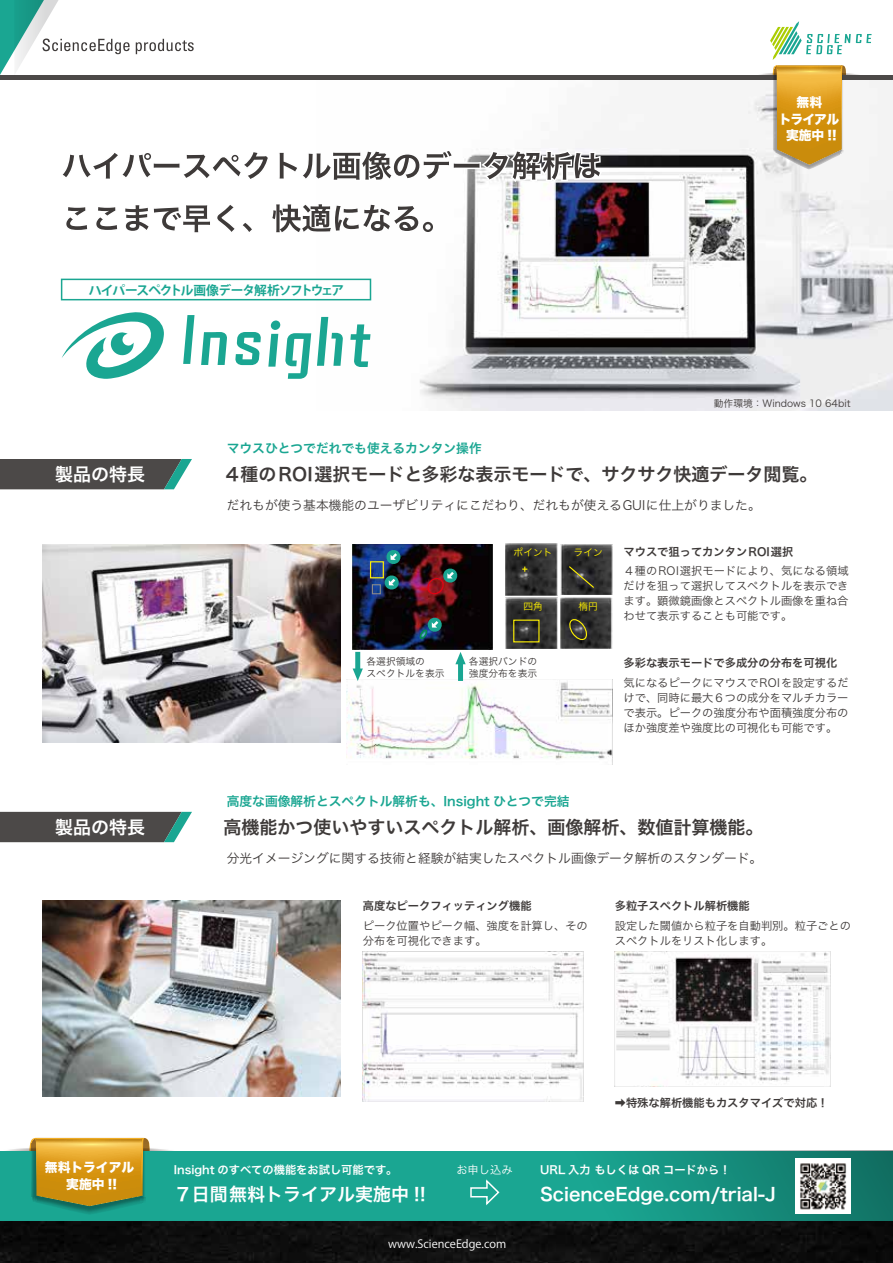
<style>
.page{position:relative;width:893px;height:1263px;background:#fff}
.page>*{position:absolute;margin:0;border:0;box-sizing:border-box;transform-origin:0 0}
.t1{font:18px "Hiragino Sans W6";color:#3e3a39}
.t2{font:18px "Hiragino Sans W6";color:#fff}
.t3{font:12.75px "Hiragino Sans W3";color:#3e3a39}
.t4{font:12.75px "Hiragino Sans W6";color:#1aa692}
.t5{font:700 12.75px "Koz Go Pro";letter-spacing:-.08em;color:#1aa692}
.t6{font:12.75px/16.5px "Hiragino Sans W8";letter-spacing:-.045em;color:#fff;text-align:center}
.t7{font:12.75px "Hiragino Sans W8";color:#fff}
.t8{font:11.25px/15px "Hiragino Sans W3";color:#3e3a39}
.t9{font:11.25px "Hiragino Sans W6";color:#3e3a39}
.t10{font:11.25px "Hiragino Sans W6";color:#fff}
.t11{font:11.25px "Koz Go Pr 6 N";color:#fff}
.t12{font:11.25px "Hiragino Sans W3";color:#fff}
.t13{font:9.75px/12px "Hiragino Sans W3";color:#3e3a39}
.t14{font:9.75px "Hiragino Sans W3";color:#fff100}
</style>
<div class="page">
<img style="left:316px;top:79px;width:577px;height:332px">
<img style="left:0;top:1220px;width:893px;height:43px">
<img style="left:346px;top:681px;width:266px;height:79px">
<svg style="left:0;top:812px;width:192px;height:30px;background:#515654"></svg>
<img style="left:506px;top:544px;width:51px;height:51px">
<img style="left:561px;top:545px;width:51px;height:50px">
<svg style="left:568px;top:565px;width:27px;height:24px"></svg>
<svg style="left:522px;top:567px;width:5px;height:5px"></svg>
<img style="left:506px;top:597px;width:51px;height:52px">
<img style="left:561px;top:597px;width:51px;height:52px">
<div style="left:513px;top:620px;width:26px;height:22px;border:1px solid #fff100"></div>
<svg style="left:568px;top:617px;width:19px;height:25px"></svg>
<img style="left:42px;top:544px;width:298px;height:198px">
<img style="left:362px;top:951px;width:221px;height:151px">
<img style="left:615px;top:951px;width:216px;height:135px">
<svg style="left:0;top:459px;width:192px;height:30px;background:#515654"></svg>
<svg style="left:0;top:1151px;width:893px;height:69px;background:#189c89"></svg>
<img style="left:353px;top:544px;width:139px;height:105px">
<svg style="left:386px;top:549px;width:15px;height:16px"></svg>
<svg style="left:384px;top:575px;width:15px;height:15px"></svg>
<svg style="left:427px;top:568px;width:31px;height:28px"></svg>
<svg style="left:420px;top:617px;width:22px;height:23px"></svg>
<div style="left:370px;top:561px;width:14px;height:17px;border:1px solid #fff100"></div>
<div style="left:372px;top:584px;width:9px;height:10px;border:1px solid #898989"></div>
<svg style="left:353px;top:652px;width:10px;height:29px"></svg>
<svg style="left:455px;top:652px;width:11px;height:29px"></svg>
<img style="left:43px;top:900px;width:297px;height:196px">
<svg style="left:62px;top:152px;width:206px;height:27px"></svg>
<svg style="left:279px;top:149px;width:323px;height:33px"></svg>
<svg style="left:66px;top:207px;width:22px;height:23px"></svg>
<svg style="left:96px;top:205px;width:156px;height:28px"></svg>
<svg style="left:272px;top:203px;width:162px;height:31px"></svg>
<svg style="left:62px;top:312px;width:102px;height:67px"></svg>
<svg style="left:268px;top:334px;width:10px;height:33px"></svg>
<svg style="left:183px;top:315px;width:12px;height:49px"></svg>
<svg style="left:235px;top:332px;width:26px;height:33px"></svg>
<svg style="left:350px;top:324px;width:20px;height:43px"></svg>
<svg style="left:285px;top:333px;width:26px;height:46px"></svg>
<svg style="left:317px;top:317px;width:26px;height:49px"></svg>
<svg style="left:201px;top:332px;width:26px;height:33px"></svg>
<div style="left:271px;top:320px;width:9px;height:10px;background:#1aa692;border-radius:50%"></div>
<div style="left:61px;top:279px;width:310px;height:21px;border:2px solid #1aa692"></div>
<hr style="left:0;top:75px;width:893px;height:4px;background:#4c4948">
<svg style="left:136px;top:39px;width:58px;height:15px"></svg>
<svg style="left:0;top:0;width:130px;height:80px"></svg>
<svg style="left:757px;top:21px;width:115px;height:149px"></svg>
<svg style="left:3px;top:1138px;width:173px;height:77px;background:#87a158"></svg>
<img style="left:795px;top:1158px;width:56px;height:55px">
<svg style="left:469px;top:1177px;width:31px;height:30px"></svg>
<p class="t5" style="left:89px;top:282px;width:257px">ハイパースペクトル画像データ解析ソフトウェア</p>
<p class="t4" style="left:227px;top:437px;width:257px">マウスひとつでだれでも使えるカンタン操作</p>
<p class="t6" style="left:779px;top:95px;width:62px">無料<br>トライアル実施中 !!</p>
<p class="t13" style="left:714px;top:397px;width:138px">動作環境：Windows 10 64bit</p>
<h1 class="t2" style="left:55px;top:458px;width:91px">製品の特長</h1>
<h1 class="t1" style="left:223px;top:458px;width:596px">４種のROI選択モードと多彩な表示モードで、サクサク快適データ閲覧。</h1>
<p class="t3" style="left:227px;top:494px;width:535px">だれもが使う基本機能のユーザビリティにこだわり、だれもが使えるGUIに仕上がりました。</p>
<p class="t13" style="left:366px;top:654px;width:79px">各選択領域の<br>スペクトルを表示</p>
<p class="t14" style="left:514px;top:544px;width:40px">ポイント</p>
<p class="t14" style="left:574px;top:544px;width:31px">ライン</p>
<p class="t14" style="left:523px;top:597px;width:21px">四角</p>
<p class="t14" style="left:578px;top:597px;width:21px">楕円</p>
<p class="t13" style="left:469px;top:654px;width:70px">各選択バンドの強度分布を表示</p>
<p class="t9" style="left:623px;top:541px;width:171px">マウスで狙ってカンタンROI選択</p>
<p class="t8" style="left:623px;top:563px;width:227px;text-align:justify">４種のROI選択モードにより、気になる領域だけを狙って選択してスペクトルを表示できます。顕微鏡画像とスペクトル画像を重ね合わせて表示することも可能です。</p>
<p class="t9" style="left:623px;top:653px;width:215px">多彩な表示モードで多成分の分布を可視化</p>
<p class="t8" style="left:623px;top:674px;width:227px;text-align:justify">気になるピークにマウスでROIを設定するだけで、同時に最大６つの成分をマルチカラーで表示。ピークの強度分布や面積強度分布のほか強度差や強度比の可視化も可能です。</p>
<p class="t4" style="left:227px;top:789px;width:344px">高度な画像解析とスペクトル解析も、Insight ひとつで完結</p>
<h1 class="t2" style="left:55px;top:811px;width:91px">製品の特長</h1>
<h1 class="t1" style="left:223px;top:811px;width:541px">高機能かつ使いやすいスペクトル解析、画像解析、数値計算機能。</h1>
<p class="t3" style="left:227px;top:846px;width:537px">分光イメージングに関する技術と経験が結実したスペクトル画像データ解析のスタンダード。</p>
<p class="t9" style="left:363px;top:896px;width:170px">高度なピークフィッティング機能</p>
<p class="t8" style="left:363px;top:917px;width:227px">ピーク位置やピーク幅、強度を計算し、その分布を可視化できます。</p>
<p class="t9" style="left:615px;top:896px;width:136px">多粒子スペクトル解析機能</p>
<p class="t8" style="left:615px;top:917px;width:238px">設定した閾値から粒子を自動判別。粒子ごとのスペクトルをリスト化します。</p>
<p class="t9" style="left:615px;top:1093px;width:215px">➡特殊な解析機能もカスタマイズで対応！</p>
<p class="t7" style="left:45px;top:1160px;width:91px">無料トライアル</p>
<p class="t10" style="left:174px;top:1159px;width:225px">Insight のすべての機能をお試し可能です。</p>
<p class="t12" style="left:456px;top:1159px;width:58px">お申し込み</p>
<p class="t10" style="left:540px;top:1159px;width:192px">URL 入力 もしくは QR コードから！</p>
<p class="t7" style="left:66px;top:1177px;width:52px">実施中 !!</p>
<h1 class="t2" style="left:174px;top:1177px;width:254px">７日間無料トライアル実施中 !!</h1>
<h1 class="t2" style="left:540px;top:1177px;width:237px">ScienceEdge.com/trial-J</h1>
<p class="t11" style="left:388px;top:1237px;width:120px">www.ScienceEdge.com</p>
</div>
